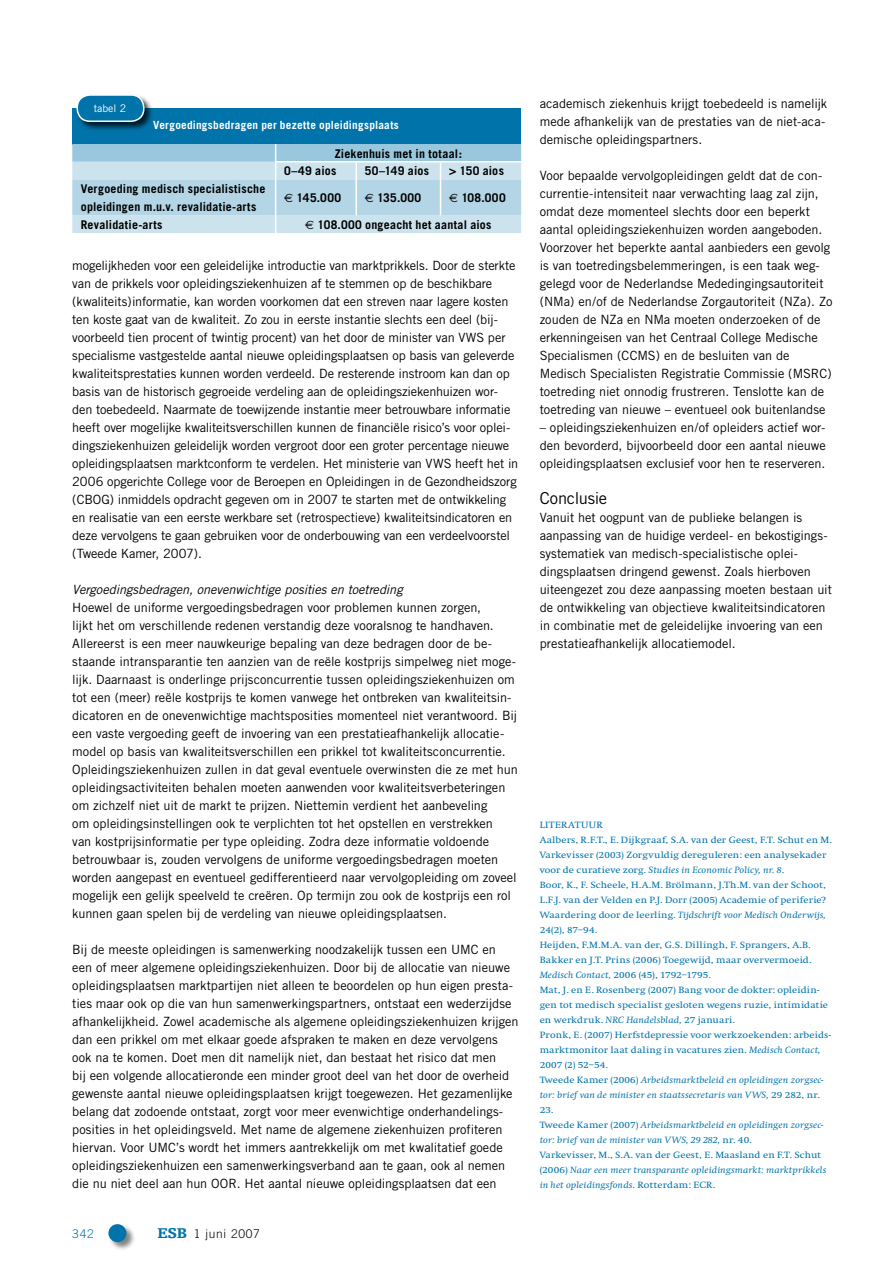
<style>
.page{position:relative;width:893px;height:1263px;background:#fff}
.page>*{position:absolute;margin:0;border:0;box-sizing:border-box;transform-origin:0 0}
.t1{font:16.5px "Trade Gothic";letter-spacing:-.015em;color:#000}
.t2{font:12.75px/18px "Trade Gothic";letter-spacing:-.005em;color:#000}
.t3{font:italic 12.75px "Trade Gothic";color:#000}
.t4{font:700 12px/17.7px "Trade Gothic";letter-spacing:.02em;color:#000}
.t5{font:300 12px "Trade Gothic";letter-spacing:.06em;color:#000}
.t6{font:300 12px "Trade Gothic";color:#0073aa}
.t7{font:700 11.25px "Trade Gothic";letter-spacing:.02em;color:#fff}
.t8{font:10.5px "Trade Gothic";color:#fff}
.t9{font:9.45px/15px "Swift";letter-spacing:.01em;color:#0073aa;scale:1.11 1}
.s1{font-family:"Euro Sans";font-weight:400}
.s2{font-family:"Egyptienne F";font-weight:900;font-size:15px;color:#0073aa}
.s3{font-style:italic}
</style>
<div class="page">
<div style="left:107px;top:1223px;width:29px;height:29px;background:#000;opacity:.5"></div>
<div style="left:108px;top:1224px;width:18px;height:18px;background:#0073aa;border-radius:50%"></div>
<div style="left:72px;top:108px;width:449px;height:36px;background:#0073aa"></div>
<svg style="left:72px;top:144px;width:449px;height:89px;background:#b9d8e7"></svg>
<hr style="left:355px;top:180px;width:2px;height:35px;background:#fff">
<hr style="left:440px;top:180px;width:1px;height:35px;background:#fff">
<div style="left:76px;top:93px;width:78px;height:39px;background:#000;opacity:.75"></div>
<div style="left:77px;top:95px;width:67px;height:26px;background:#0073aa;border-radius:13px"></div>
<div style="left:76px;top:94px;width:69px;height:28px;border:2px solid #fff;border-radius:13px"></div>
<p class="t8" style="left:94px;top:102px;width:34px">tabel 2</p>
<p class="t7" style="left:153px;top:118px;width:247px">Vergoedingsbedragen per bezette opleidingsplaats</p>
<p class="t4" style="left:284px;top:144px;width:179px;text-indent:51px">Ziekenhuis met in totaal:<br>0–49 aios</p>
<p class="t4" style="left:365px;top:162px;width:66px">50–149 aios</p>
<p class="t4" style="left:449px;top:162px;width:56px">&gt; 150 aios</p>
<p class="t4" style="left:81px;top:180px;width:186px">Vergoeding medisch specialistische opleidingen m.u.v. revalidatie-arts</p>
<p class="t4" style="left:284px;top:189px;width:58px"><span class="s1">€</span> 145.000</p>
<p class="t4" style="left:365px;top:189px;width:58px"><span class="s1">€</span> 135.000</p>
<p class="t4" style="left:449px;top:189px;width:58px"><span class="s1">€</span> 108.000</p>
<p class="t4" style="left:81px;top:216px;width:83px">Revalidatie-arts</p>
<p class="t4" style="left:305px;top:216px;width:188px"><span class="s1">€</span> 108.000 ongeacht het aantal aios</p>
<p class="t2" style="left:72px;top:256px;width:447px">mogelijkheden voor een geleidelijke introductie van marktprikkels. Door de sterkte van de prikkels voor opleidingsziekenhuizen af te stemmen op de beschikbare (kwaliteits)informatie, kan worden voorkomen dat een streven naar lagere kosten ten koste gaat van de kwaliteit. Zo zou in eerste instantie slechts een deel (bij&shy;voorbeeld tien procent of twintig procent) van het door de minister van VWS per specialisme vastgestelde aantal nieuwe opleidingsplaatsen op basis van geleverde kwaliteitsprestaties kunnen worden verdeeld. De resterende instroom kan dan op basis van de historisch gegroeide verdeling aan de opleidingsziekenhuizen wor&shy;den toebedeeld. Naarmate de toewijzende instantie meer betrouwbare informatie heeft over mogelijke kwaliteitsverschillen kunnen de financiële risico’s voor oplei&shy;dingsziekenhuizen geleidelijk worden vergroot door een groter percentage nieuwe opleidingsplaatsen marktconform te verdelen. Het ministerie van VWS heeft het in 2006 opgerichte College voor de Beroepen en Opleidingen in de Gezondheidszorg (CBOG) inmiddels opdracht gegeven om in 2007 te starten met de ontwikkeling en realisatie van een eerste werkbare set (retrospectieve) kwaliteitsindicatoren en deze vervolgens te gaan gebruiken voor de onderbouwing van een verdeelvoorstel (Tweede Kamer, 2007).</p>
<p class="t3" style="left:72px;top:582px;width:332px">Vergoedingsbedragen, onevenwichtige posities en toetreding</p>
<p class="t2" style="left:72px;top:598px;width:447px">Hoewel de uniforme vergoedingsbedragen voor problemen kunnen zorgen,<br>lijkt het om verschillende redenen verstandig deze vooralsnog te handhaven.<br>Allereerst is een meer nauwkeurige bepaling van deze bedragen door de be&shy;staande intransparantie ten aanzien van de reële kostprijs simpelweg niet moge&shy;lijk. Daarnaast is onderlinge prijsconcurrentie tussen opleidingsziekenhuizen om tot een (meer) reële kostprijs te komen vanwege het ontbreken van kwaliteitsin&shy;dicatoren en de onevenwichtige machtsposities momenteel niet verantwoord. Bij een vaste vergoeding geeft de invoering van een prestatieafhankelijk allocatie&shy;model op basis van kwaliteitsverschillen een prikkel tot kwaliteitsconcurrentie.<br>Opleidingsziekenhuizen zullen in dat geval eventuele overwinsten die ze met hun opleidingsactiviteiten behalen moeten aanwenden voor kwaliteitsverbeteringen om zichzelf niet uit de markt te prijzen. Niettemin verdient het aanbeveling<br>om opleidingsinstellingen ook te verplichten tot het opstellen en verstrekken<br>van kostprijsinformatie per type opleiding. Zodra deze informatie voldoende betrouwbaar is, zouden vervolgens de uniforme vergoedingsbedragen moeten worden aangepast en eventueel gedifferentieerd naar vervolgopleiding om zoveel mogelijk een gelijk speelveld te creëren. Op termijn zou ook de kostprijs een rol kunnen gaan spelen bij de verdeling van nieuwe opleidingsplaatsen.</p>
<p class="t2" style="left:72px;top:940px;width:448px">Bij de meeste opleidingen is samenwerking noodzakelijk tussen een UMC en een of meer algemene opleidingsziekenhuizen. Door bij de allocatie van nieuwe opleidingsplaatsen marktpartijen niet alleen te beoordelen op hun eigen presta&shy;ties maar ook op die van hun samenwerkingspartners, ontstaat een wederzijdse afhankelijkheid. Zowel academische als algemene opleidingsziekenhuizen krijgen dan een prikkel om met elkaar goede afspraken te maken en deze vervolgens ook na te komen. Doet men dit namelijk niet, dan bestaat het risico dat men<br>bij een volgende allocatieronde een minder groot deel van het door de overheid gewenste aantal nieuwe opleidingsplaatsen krijgt toegewezen. Het gezamenlijke belang dat zodoende ontstaat, zorgt voor meer evenwichtige onderhandelings&shy;posities in het opleidingsveld. Met name de algemene ziekenhuizen profiteren hiervan. Voor UMC’s wordt het immers aantrekkelijk om met kwalitatief goede opleidingsziekenhuizen een samenwerkingsverband aan te gaan, ook al nemen die nu niet deel aan hun OOR. Het aantal nieuwe opleidingsplaatsen dat een</p>
<p class="t6" style="left:72px;top:1226px;width:23px">342</p>
<p class="t5" style="left:157px;top:1226px;width:104px"><span class="s2">ESB</span> 1 juni 2007</p>
<p class="t2" style="left:540px;top:94px;width:289px">academisch ziekenhuis krijgt toebedeeld is namelijk mede afhankelijk van de prestaties van de niet-aca&shy;demische opleidingspartners.</p>
<p class="t2" style="left:540px;top:166px;width:294px">Voor bepaalde vervolgopleidingen geldt dat de con&shy;currentie-intensiteit naar verwachting laag zal zijn, omdat deze momenteel slechts door een beperkt aantal opleidingsziekenhuizen worden aangeboden.<br>Voorzover het beperkte aantal aanbieders een gevolg is van toetredingsbelemmeringen, is een taak weg&shy;gelegd voor de Nederlandse Mededingingsautoriteit (NMa) en/of de Nederlandse Zorgautoriteit (NZa). Zo zouden de NZa en NMa moeten onderzoeken of de erkenningeisen van het Centraal College Medische Specialismen (CCMS) en de besluiten van de Medisch Specialisten Registratie Commissie (MSRC) toetreding niet onnodig frustreren. Tenslotte kan de toetreding van nieuwe – eventueel ook buitenlandse</p>
<p class="t2" style="left:540px;top:418px;width:288px;text-align:justify">– opleidingsziekenhuizen en/of opleiders actief wor&shy;den bevorderd, bijvoorbeeld door een aantal nieuwe opleidingsplaatsen exclusief voor hen te reserveren.</p>
<p class="t1" style="left:540px;top:488px;width:69px">Conclusie</p>
<p class="t2" style="left:540px;top:508px;width:294px">Vanuit het oogpunt van de publieke belangen is aanpassing van de huidige verdeel- en bekostigings&shy;systematiek van medisch-specialistische oplei&shy;dingsplaatsen dringend gewenst. Zoals hierboven uiteengezet zou deze aanpassing moeten bestaan uit de ontwikkeling van objectieve kwaliteitsindicatoren in combinatie met de geleidelijke invoering van een prestatieafhankelijk allocatiemodel.</p>
<p class="t9" style="left:540px;top:818px;width:265px">Literatuur<br>Aalbers, R.F.T., E. Dijkgraaf, S.A. van der Geest, F.T. Schut en M.<br>Varkevisser (2003) Zorgvuldig dereguleren: een analysekader voor de curatieve zorg. <span class="s3">Studies in Economic Policy, nr. 8</span>.<br>Boor, K., F. Scheele, H.A.M. Brölmann, J.Th.M. van der Schoot, L.F.J. van der Velden en P.J. Dorr (2005) Academie of periferie?<br>Waardering door de leerling. <span class="s3">Tijdschrift voor Medisch Onderwijs, </span>24(2), 87–94.<br>Heijden, F.M.M.A. van der, G.S. Dillingh, F. Sprangers, A.B.<br>Bakker en J.T. Prins (2006) Toegewijd, maar oververmoeid.<br><span class="s3">Medisch Contact,</span> 2006 (45), 1792–1795.<br>Mat, J. en E. Rosenberg (2007) Bang voor de dokter: opleidin&shy;gen tot medisch specialist gesloten wegens ruzie, intimidatie en werkdruk. <span class="s3">NRC Handelsblad,</span> 27 januari.<br>Pronk, E. (2007) Herfstdepressie voor werkzoekenden: arbeids&shy;marktmonitor laat daling in vacatures zien. <span class="s3">Medisch Contact, </span>2007 (2) 52–54.<br>Tweede Kamer (2006) <span class="s3">Arbeidsmarktbeleid en opleidingen zorgsec&shy;tor: brief van de minister en staatssecretaris van VWS,</span> 29 282, nr.<br>23.<br>Tweede Kamer (2007) <span class="s3">Arbeidsmarktbeleid en opleidingen zorgsec&shy;tor: brief van de minister van VWS, 29 282,</span> nr. 40.<br>Varkevisser, M., S.A. van der Geest, E. Maasland en F.T. Schut (2006) <span class="s3">Naar een meer transparante opleidingsmarkt: marktprikkels in het opleidingsfonds.</span> Rotterdam: ECR.</p>
</div>
